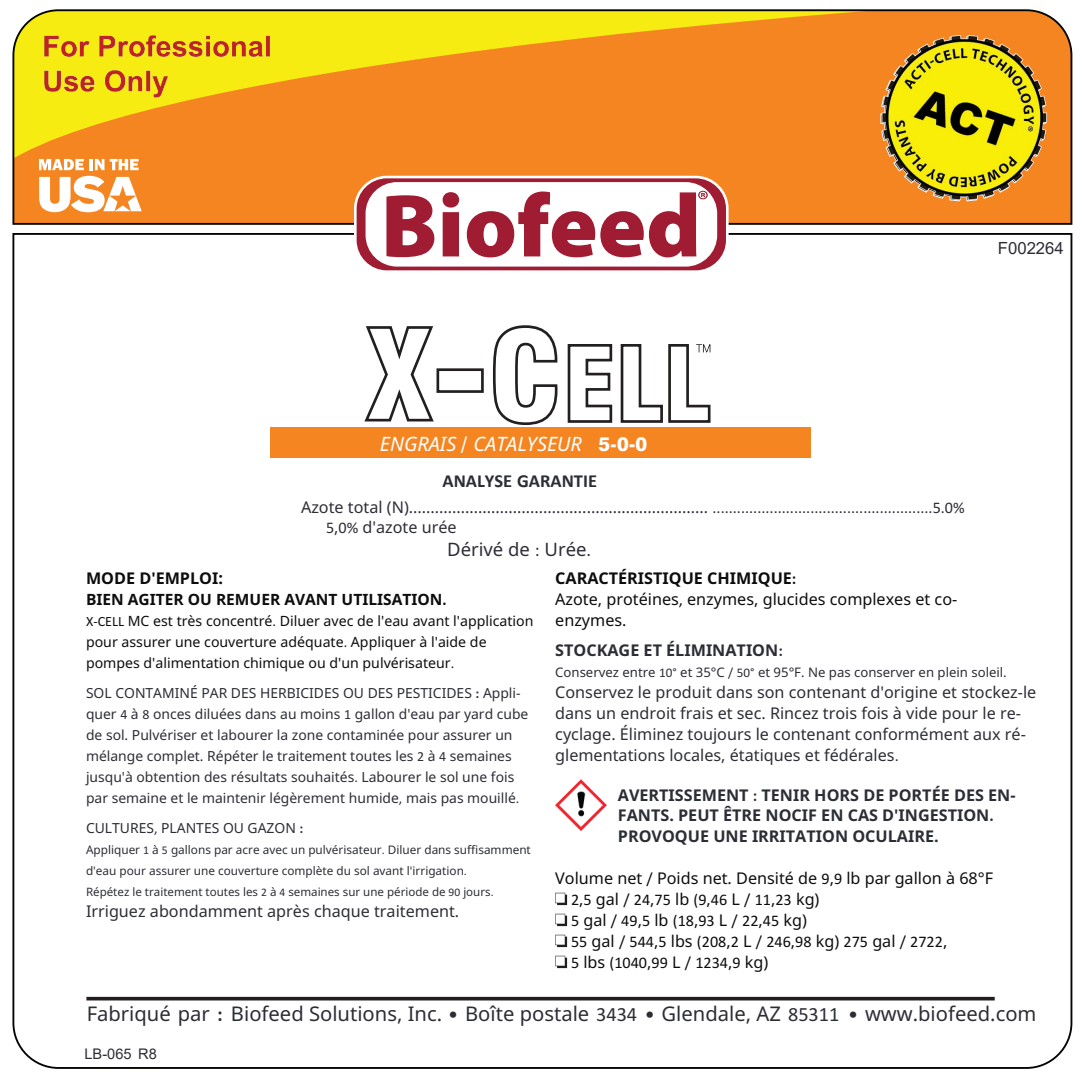
<style>
.page{position:relative;width:1083px;height:1078px;background:#fff}
.page>*{position:absolute;margin:0;border:0;box-sizing:border-box;transform-origin:0 0}
.t1{font:20.25px "Noto Sans";color:#2c2e35}
.t2{font:italic 19.75px "Noto Sans";color:#fff}
.t3{font:700 18.5px "Calibri";color:#2c2e35}
.t4{font:18.5px "Noto Sans";color:#2c2e35}
.t5{font:16.75px "Arial MT 296";color:#2c2e35}
.t6{font:16.25px/21px "Noto Sans";color:#2c2e35}
.t7{font:16.25px/21px "Noto Sans";color:#0c0d0c}
.t8{font:700 16.25px/20.5px "Noto Sans";color:#2c2e35}
.t9{font:16.25px/21px "Calibri";color:#0c0d0c}
.t10{font:700 16.25px "Noto Sans";color:#0c0d0c}
.t11{font:700 15.5px "Noto Sans";color:#0c0d0c}
.t12{font:14.75px "Arial MT 296";color:#2c2e35}
.t13{font:14.25px/21px "Noto Sans";color:#0c0d0c}
.t14{font:14px/21px "Noto Sans";color:#2c2e35}
.t15{font:13.25px "Noto Sans";color:#2c2e35}
.t16{font:11.75px/21px "Noto Sans";color:#2c2e35}
.t17{font:11.5px "Noto Sans";color:#2c2e35}
.s1{font-family:"Swiss 721 BT";font-weight:800}
.s2{font-family:"Swiss 721 BT";font-weight:800;font-style:normal}
.s3{font-family:"Calibri"}
.s4{font-family:"Calibri";font-weight:700}
.s5{font-weight:700}
.s6{font-family:"Noto Sans"}
</style>
<div class="page">
<img style="left:12px;top:9px;width:1061px;height:1060px">
<p class="t5" style="left:997px;top:239px;width:68px">F002264</p>
<p class="t2" style="left:380px;top:430px;width:269px">ENGRAIS <span class="s1">/</span> CATALYSEUR <span class="s2">5-0-0</span></p>
<p class="t3" style="left:442px;top:473px;width:156px">ANALYSE GARANTIE</p>
<p class="t6" style="left:326px;top:496px;width:640px;line-height:20px;text-indent:-25px">Azote total (N)..................................................................... <span class="s3">......................................................5.0%<br>5</span>,<span class="s3">0%</span> d'azote urée</p>
<p class="t4" style="left:447px;top:537px;width:145px">Dérivé de <span class="s3">:</span> Urée<span class="s3">.</span></p>
<p class="t10" style="left:86px;top:567px;width:138px">MODE D'EMPLOI:</p>
<p class="t11" style="left:86px;top:588px;width:362px">BIEN AGITER OU REMUER AVANT UTILISATION<span class="s3">.</span></p>
<p class="t13" style="left:86px;top:610px;width:449px"><span class="s3">X-CELL</span> MC est très concentré<span class="s3">.</span> Diluer avec de l'eau avant l'application pour assurer une couverture adéquate<span class="s3">.</span> Appliquer à l'aide de pompes d'alimentation chimique ou d'un pulvérisateur<span class="s3">.</span></p>
<p class="t14" style="left:86px;top:682px;width:444px">SOL CONTAMINÉ PAR DES HERBICIDES OU DES PESTICIDES <span class="s4">:</span> Appli&shy;quer <span class="s3">4</span> à <span class="s3">8</span> onces diluées dans au moins <span class="s3">1</span> gallon d'eau par yard cube de sol. Pulvériser et labourer la zone contaminée pour assurer un mélange complet. Répéter le traitement toutes les <span class="s3">2</span> à <span class="s3">4</span> semaines jusqu'à obtention des résultats souhaités<span class="s3">.</span> Labourer le sol une fois par semaine et le maintenir légèrement humide<span class="s3">,</span> mais pas mouillé<span class="s3">.</span></p>
<p class="t14" style="left:86px;top:817px;width:219px">CULTURES<span class="s3">,</span> PLANTES OU GAZON <span class="s4">:</span></p>
<p class="t16" style="left:86px;top:839px;width:446px">Appliquer <span class="s3">1</span> à <span class="s3">5</span> gallons par acre avec un pulvérisateur<span class="s3">.</span> Diluer dans suffisamment d'eau pour assurer une couverture complète du sol avant l'irrigation<span class="s3">.</span></p>
<p class="t17" style="left:86px;top:884px;width:409px">Répétez le traitement toutes les <span class="s3">2</span> à <span class="s3">4</span> semaines sur une période de <span class="s3">90</span> jours<span class="s3">.</span></p>
<p class="t6" style="left:86px;top:900px;width:375px">Irriguez abondamment après chaque traitement.</p>
<p class="t7" style="left:555px;top:567px;width:403px"><span class="s5">CARACTÉRISTIQUE CHIMIQUE</span><span class="s4">:<br></span>Azote, protéines<span class="s3">,</span> enzymes, glucides complexes et co&shy;enzymes.</p>
<p class="t8" style="left:555px;top:639px;width:229px">STOCKAGE ET ÉLIMINATION<span class="s3">:</span></p>
<p class="t15" style="left:555px;top:663px;width:453px">Conservez entre <span class="s3">10°</span> et 35°C <span class="s3">/ 50°</span> et 95°F. Ne pas conserver en plein soleil.</p>
<p class="t6" style="left:555px;top:681px;width:482px">Conservez le produit dans son contenant d'origine et stockez-le dans un endroit frais et sec. Rincez trois fois à vide pour le re&shy;cyclage. Éliminez toujours le contenant conformément aux ré&shy;glementations locales, étatiques et fédérales<span class="s3">.</span></p>
<p class="t8" style="left:618px;top:784px;width:399px">AVERTISSEMENT <span class="s3">:</span> TENIR HORS DE PORTÉE DES EN-<br>FANTS. PEUT ÊTRE NOCIF EN CAS D'INGESTION<span class="s3">.<br></span>PROVOQUE UNE IRRITATION OCULAIRE.</p>
<p class="t7" style="left:555px;top:867px;width:439px">Volume net <span class="s3">/</span> Poids net. Densité de <span class="s3">9</span>,<span class="s3">9</span> lb par gallon à 68°F</p>
<p class="t9" style="left:571px;top:890px;width:378px">2<span class="s6">,</span>5 <span class="s6">gal</span> / 24<span class="s6">,</span>75 <span class="s6">lb</span> (9<span class="s6">,</span>46 <span class="s6">L</span> / 11<span class="s6">,</span>23 <span class="s6">kg)<br></span>5 <span class="s6">gal</span> / 49<span class="s6">,</span>5 <span class="s6">lb</span> (18<span class="s6">,</span>93 <span class="s6">L</span> / 22<span class="s6">,</span>45 <span class="s6">kg)<br></span>55 <span class="s6">gal</span> / 544<span class="s6">,</span>5 <span class="s6">lbs</span> (208<span class="s6">,</span>2 <span class="s6">L</span> / 246<span class="s6">,</span>98 <span class="s6">kg)</span> 275 <span class="s6">gal</span> / 2722<span class="s6">, </span>5 <span class="s6">lbs</span> (1040<span class="s6">,</span>99 <span class="s6">L</span> / 1234<span class="s6">,</span>9 <span class="s6">kg)</span></p>
<p class="t1" style="left:87px;top:999px;width:951px">Fabriqué par <span class="s4">:</span> Biofeed Solutions, Inc. <span class="s3">•</span> Boîte postale <span class="s3">3434 •</span> Glendale, AZ <span class="s3">85311 •</span> www.biofeed.com</p>
<p class="t12" style="left:84px;top:1045px;width:74px">LB-065 R8</p>
</div>
